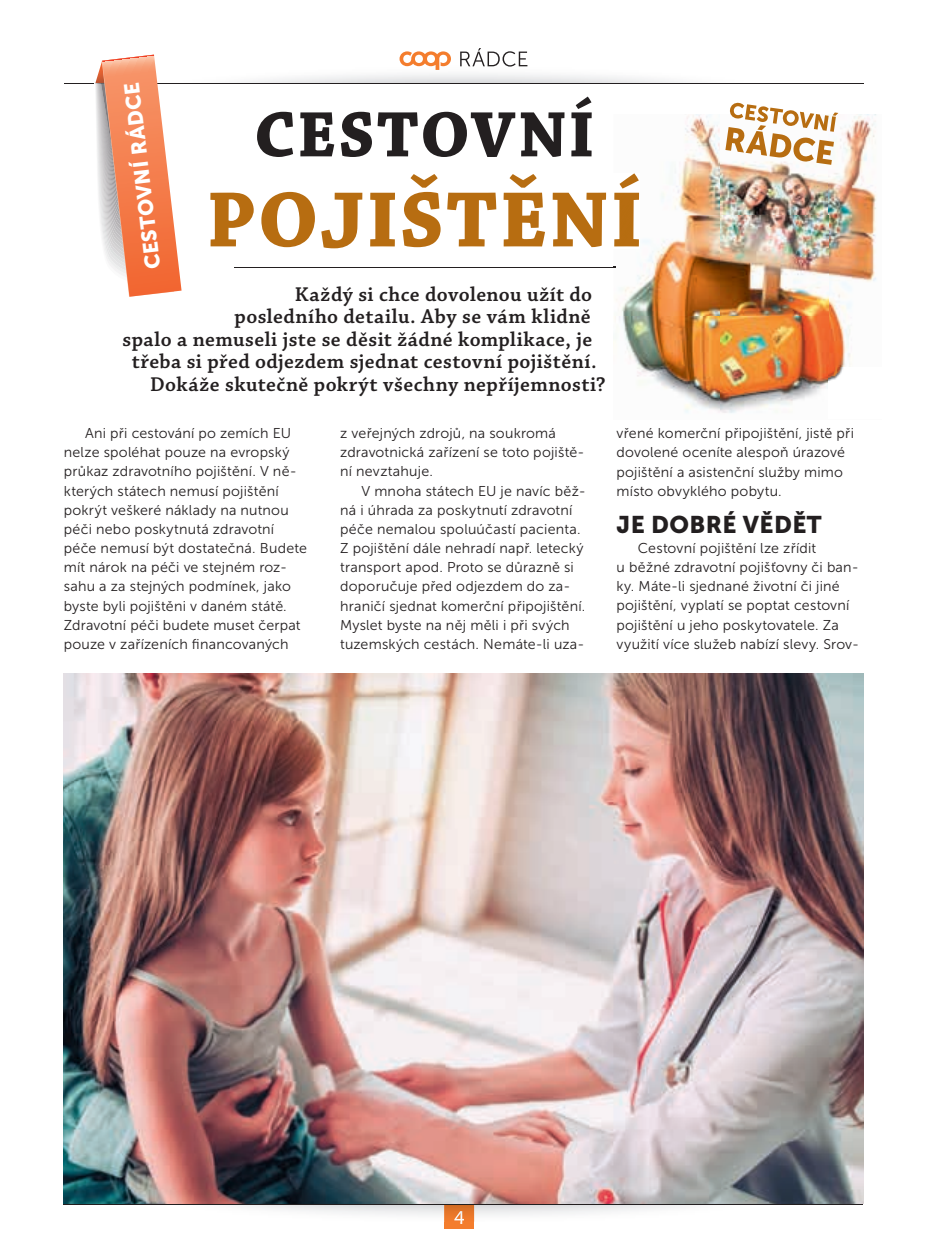
<style>
.page{position:relative;width:927px;height:1255px;background:#fff}
.page>*{position:absolute;margin:0;border:0;box-sizing:border-box;transform-origin:0 0}
.t1{font:700 82.5px "Chaparral Pro";letter-spacing:.025em;color:#b76d11}
.t2{font:700 67.5px "Chaparral Pro";letter-spacing:.025em;color:#231f20}
.t3{font:24px "Museo Sans 900";letter-spacing:.015em;color:#231f20}
.t4{font:600 21px "Chaparral Pro";letter-spacing:.02em;color:#231f20}
.t5{font:21px "Museo Sans 900";color:#fff}
.t6{font:18px "Museo Sans 500";color:#fff}
.t7{font:14.25px/19.2px "Museo Sans 300";letter-spacing:.015em;color:#231f20}
.s1{font-size:13.95px}
</style>
<div class="page">
<div style="left:444px;top:1198px;width:30px;height:30px;background:#f47d2d"></div>
<img style="left:138px;top:1204px;width:651px;height:17px">
<img style="left:444px;top:1204px;width:30px;height:17px">
<svg style="left:454px;top:1210px;width:10px;height:11px"></svg>
<svg style="left:400px;top:51px;width:51px;height:19px"></svg>
<svg style="left:460px;top:48px;width:67px;height:19px"></svg>
<img style="left:64px;top:673px;width:799px;height:530px">
<hr style="left:234px;top:267px;width:381px;height:1px;background:#231f20">
<img style="left:613px;top:114px;width:264px;height:299px">
<img style="left:613px;top:173px;width:26px;height:75px">
<svg style="left:725px;top:102px;width:113px;height:63px"></svg>
<hr style="left:64px;top:1203px;width:799px;height:1px;background:#231f20">
<hr style="left:64px;top:83px;width:799px;height:1px;background:#231f20">
<svg style="left:95px;top:55px;width:87px;height:242px"></svg>
<h3 class="t5" style="left:142px;top:271px;width:189px;rotate:-97deg">CESTOVNÍ RÁDCE</h3>
<h2 class="t2" style="left:254px;top:95px;width:342px">CESTOVNÍ</h2>
<h1 class="t1" style="left:206px;top:172px;width:437px">POJIŠTĚNÍ</h1>
<h3 class="t4" style="left:295px;top:282px;width:299px">Každý si chce dovolenou užít do</h3>
<h3 class="t4" style="left:234px;top:304px;width:358px">posledního detailu. Aby se vám klidně</h3>
<h3 class="t4" style="left:123px;top:327px;width:471px">spalo a nemuseli jste se děsit žádné komplikace, je</h3>
<h3 class="t4" style="left:132px;top:349px;width:466px">třeba si před odjezdem sjednat cestovní pojištění.</h3>
<h3 class="t4" style="left:150px;top:372px;width:457px">Dokáže skutečně pokrýt všechny nepříjemnosti?</h3>
<p class="t7" style="left:64px;top:424px;width:245px;text-indent:21px">Ani při cestování po zemích EU nelze spoléhat pouze na evropský průkaz zdravotního pojištění. V ně&shy;kterých státech nemusí pojištění pokrýt veškeré náklady na nutnou péči nebo poskytnutá zdravotní péče nemusí být dostatečná. Budete mít nárok na péči ve stejném roz&shy;sahu a za stejných podmínek, jako byste byli pojištěni v daném státě.<br>Zdravotní péči budete muset čerpat pouze v zařízeních financovaných</p>
<p class="t7" style="left:340px;top:424px;width:246px">z veřejných zdrojů, na soukromá zdravotnická zařízení se toto pojiště&shy;ní nevztahuje.</p>
<p class="t7" style="left:340px;top:481px;width:247px;text-indent:21px">V mnoha státech EU je navíc běž&shy;ná i úhrada za poskytnutí zdravotní péče nemalou spoluúčastí pacienta.<br>Z pojištění dále nehradí např. letecký transport apod. Proto se důrazně si doporučuje před odjezdem do za&shy;hraničí sjednat komerční připojištění.<br>Myslet byste na něj měli i při svých tuzemských cestách. Nemáte-li uza-</p>
<p class="t7" style="left:617px;top:424px;width:239px">vřené komerční připojištění, jistě při dovolené oceníte alespoň úrazové pojištění a asistenční služby mimo místo obvyklého pobytu.</p>
<h3 class="t3" style="left:617px;top:511px;width:207px">JE DOBRÉ VĚDĚT</h3>
<p class="t7" style="left:617px;top:538px;width:244px;text-indent:21px">Cestovní pojištění lze zřídit<br>u běžné zdravotní pojišťovny či ban&shy;ky. Máte-li sjednané životní či jiné pojištění, vyplatí se poptat cestovní pojištění u jeho poskytovatele. Za využití více služeb nabízí sle<span class="s1">vy. Srov-</span></p>
<p class="t6" style="left:454px;top:1207px;width:12px">4</p>
</div>
